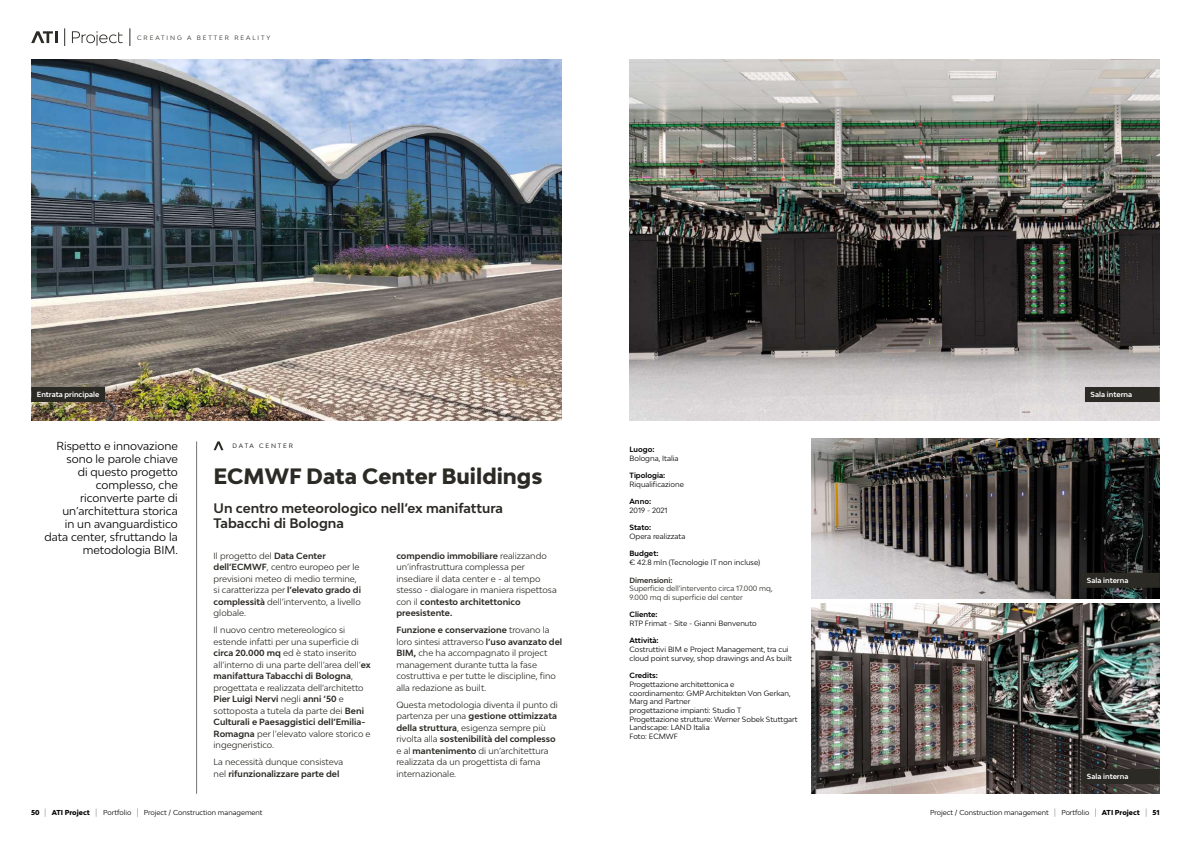
<style>
.page{position:relative;width:1191px;height:842px;background:#fff}
.page>*{position:absolute;margin:0;border:0;box-sizing:border-box;transform-origin:0 0}
.t1{font:800 21px "Bw Modelica";color:#2c2a25}
.t2{font:700 13px/15px "Bw Modelica";color:#2c2a25}
.t3{font:11px/13px "Bw Modelica";color:#000;text-align:right}
.t4{font:8.5px/11.5px "Bw Modelica";color:#2c2a25}
.t5{font:7.2px/8.7px "Bw Modelica";color:#000}
.t6{font:7.2px/8.7px "Bw Modelica";color:#2c2a25}
.t7{font:700 7.2px "Bw Modelica";color:#000}
.t8{font:700 7.2px "Bw Modelica";color:#2c2a25}
.t9{font:700 7px "Bw Modelica";color:#fff}
.t10{font:6.8px "Bw Modelica";color:#000}
.t11{font:6px "Bw Modelica";letter-spacing:.32em;color:#2c2a25}
.t12{font:6px "Bw Modelica";letter-spacing:.31em;color:#000}
.s1{font-weight:700}
.s2{font-weight:800}
.s3{font-weight:100;font-size:8.4px}
</style>
<div class="page">
<svg style="left:64px;top:28px;width:1px;height:18px"></svg>
<svg style="left:72px;top:31px;width:51px;height:15px"></svg>
<svg style="left:130px;top:28px;width:1px;height:18px"></svg>
<svg style="left:31px;top:31px;width:26px;height:12px"></svg>
<img style="left:812px;top:604px;width:347px;height:190px">
<img style="left:812px;top:438px;width:347px;height:160px">
<img style="left:31px;top:60px;width:530px;height:361px">
<img style="left:629px;top:60px;width:530px;height:361px">
<svg style="left:214px;top:441px;width:9px;height:9px"></svg>
<hr style="left:196px;top:441px;width:1px;height:353px;background:#777676">
<div style="left:1081px;top:769px;width:78px;height:15px;background:#2c2a25"></div>
<div style="left:1081px;top:573px;width:78px;height:15px;background:#2c2a25"></div>
<div style="left:1085px;top:387px;width:74px;height:15px;background:#2c2a25"></div>
<div style="left:31px;top:387px;width:74px;height:15px;background:#2c2a25"></div>
<p class="t11" style="left:137px;top:34px;width:135px">CREATING A BETTER REALITY</p>
<p class="t9" style="left:37px;top:390px;width:64px">Entrata principale</p>
<p class="t9" style="left:1090px;top:390px;width:43px">Sala interna</p>
<p class="t3" style="left:44px;top:439px;width:135px">Rispetto e innovazione sono le parole chiave<br>di questo progetto complesso, che riconverte parte di un’architettura storica<br>in un avanguardistico data center, sfruttando la metodologia BIM.</p>
<p class="t7" style="left:629px;top:445px;width:26px">Luogo:</p>
<p class="t12" style="left:232px;top:442px;width:62px">DATA CENTER</p>
<h1 class="t1" style="left:214px;top:462px;width:330px">ECMWF Data Center Buildings</h1>
<p class="t5" style="left:629px;top:453px;width:50px">Bologna, Italia</p>
<p class="t7" style="left:629px;top:471px;width:37px">Tipologia:</p>
<p class="t5" style="left:629px;top:480px;width:56px">Riqualificazione</p>
<p class="t7" style="left:629px;top:497px;width:23px">Anno:</p>
<p class="t5" style="left:629px;top:506px;width:40px">2019 - 2021</p>
<p class="t7" style="left:629px;top:523px;width:23px">Stato:</p>
<p class="t5" style="left:629px;top:532px;width:57px">Opera realizzata</p>
<p class="t7" style="left:629px;top:549px;width:31px">Budget:</p>
<p class="t5" style="left:629px;top:558px;width:132px">€ 42.8 mln (Tecnologie IT non incluse)</p>
<p class="t8" style="left:629px;top:575px;width:45px">Dimensioni:</p>
<p class="t6" style="left:629px;top:584px;width:145px">Superficie dell’intervento circa 17.000 mq,<br>9.000 mq di superficie del center</p>
<p class="t7" style="left:629px;top:610px;width:30px">Cliente:</p>
<p class="t5" style="left:629px;top:619px;width:129px">RTP Frimat - Site - Gianni Benvenuto</p>
<p class="t7" style="left:629px;top:636px;width:31px">Attività:</p>
<p class="t5" style="left:629px;top:645px;width:164px">Costruttivi BIM e Project Management, tra cui cloud point survey, shop drawings and As built</p>
<p class="t7" style="left:629px;top:671px;width:30px">Credits:</p>
<p class="t5" style="left:629px;top:680px;width:170px">Progettazione architettonica e<br>coordinamento: GMP Architekten Von Gerkan,<br>Marg and Partner<br>progettazione impianti: Studio T<br>Progettazione strutture: Werner Sobek Stuttgart<br>Landscape: LAND Italia<br>Foto: ECMWF</p>
<h2 class="t2" style="left:214px;top:501px;width:291px">Un centro meteorologico nell’ex manifattura<br>Tabacchi di Bologna</h2>
<p class="t4" style="left:396px;top:549px;width:162px"><span class="s1">compendio immobiliare</span> realizzando un’infrastruttura complessa per insediare il data center e - al tempo stesso - dialogare in maniera rispettosa con il <span class="s1">contesto architettonico preesistente.</span></p>
<p class="t4" style="left:396px;top:624px;width:167px"><span class="s1">Funzione e conservazione</span> trovano la loro sintesi attraverso <span class="s1">l’uso avanzato del BIM,</span> che ha accompagnato il project management durante tutta la fase costruttiva e per tutte le discipline, fino alla redazione as built.</p>
<p class="t4" style="left:396px;top:699px;width:163px">Questa metodologia diventa il punto di partenza per una <span class="s1">gestione ottimizzata della struttura</span>, esigenza sempre più rivolta alla <span class="s1">sostenibilità del complesso </span>e al <span class="s1">mantenimento</span> di un’architettura realizzata da un progettista di fama internazionale.</p>
<p class="t4" style="left:214px;top:549px;width:149px">Il progetto del <span class="s1">Data Center dell’ECMWF</span>, centro europeo per le previsioni meteo di medio termine, si caratterizza per <span class="s1">l’elevato grado di complessità</span> dell’intervento, a livello globale.</p>
<p class="t4" style="left:214px;top:624px;width:159px">Il nuovo centro metereologico si estende infatti per una superficie di <span class="s1">circa 20.000 mq</span> ed è stato inserito all’interno di una parte dell’area dell’<span class="s1">ex manifattura Tabacchi di Bologna</span>, progettata e realizzata dell’architetto <span class="s1">Pier Luigi Nervi</span> negli <span class="s1">anni ‘50</span> e sottoposta a tutela da parte dei <span class="s1">Beni Culturali e Paesaggistici dell’Emilia-Romagna</span> per l’elevato valore storico e ingegneristico.</p>
<p class="t4" style="left:214px;top:756px;width:131px">La necessità dunque consisteva nel <span class="s1">rifunzionalizzare parte del</span></p>
<p class="t9" style="left:1087px;top:575px;width:43px">Sala interna</p>
<p class="t9" style="left:1087px;top:772px;width:43px">Sala interna</p>
<p class="t10" style="left:31px;top:808px;width:233px"><span class="s2">50</span> <span class="s3">|</span> <span class="s2">ATI Project</span> <span class="s3">|</span> Portfolio <span class="s3">|</span> Project / Construction management</p>
<p class="t10" style="left:930px;top:808px;width:231px">Project / Construction management <span class="s3">|</span> Portfolio <span class="s3">|</span> <span class="s2">ATI Project</span> <span class="s3">|</span> <span class="s2">51</span></p>
</div>
